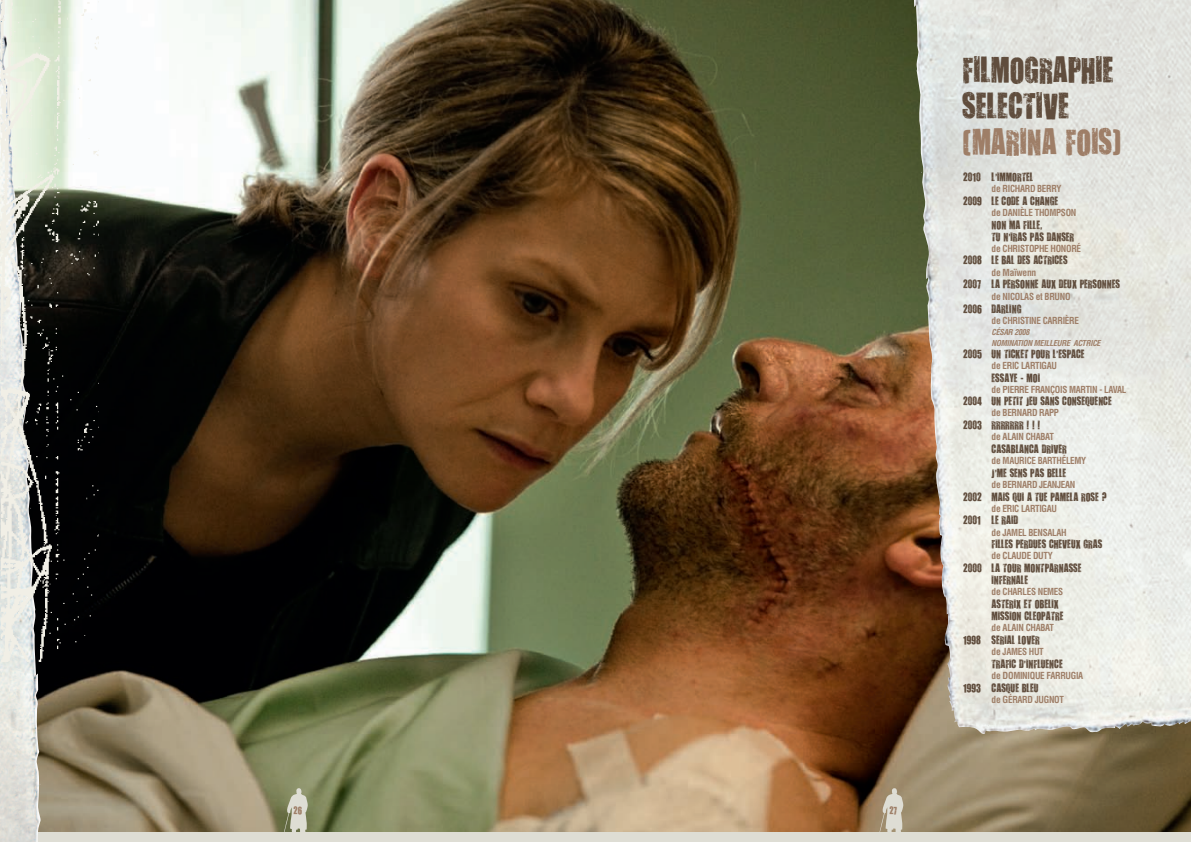
<style>
.page{position:relative;width:1191px;height:842px;background:#fff}
.page>*{position:absolute;margin:0;border:0;box-sizing:border-box;transform-origin:0 0}
.t1{font:30.1px "You Are Loved";color:#9e7e67}
.t2{font:30px/36px "You Are Loved";color:#604d3d}
.t3{font:10px/12px "You Are Loved";color:#604d3d}
.t4{font:700 condensed 9.5px "Helvetica";letter-spacing:-.03em;color:#9e7e67}
.t5{font:9px "You Are Loved";color:#9e7e67}
.t6{font:italic 700 condensed 8px/10.3px "Helvetica";letter-spacing:-.03em;color:#9e7e67}
</style>
<div class="page">
<img style="left:0;top:0;width:1191px;height:833px">
<img style="left:954px;top:0;width:237px;height:736px">
<svg style="left:863px;top:788px;width:60px;height:45px;background:#a89980"></svg>
<svg style="left:267px;top:788px;width:60px;height:45px;background:#959877"></svg>
<div style="left:0;top:833px;width:1191px;height:9px;background:#deddd4"></div>
<img style="left:2px;top:0;width:97px;height:661px">
<p class="t5" style="left:293px;top:804px;width:10px">26</p>
<p class="t5" style="left:889px;top:804px;width:9px">27</p>
<h2 class="t2" style="left:962px;top:51px;width:153px">FILMOGRAPHIE<br>SELECTIVE</h2>
<h1 class="t1" style="left:962px;top:122px;width:161px">(MARINA FOIS)</h1>
<p class="t3" style="left:963px;top:170px;width:72px">2010 L’IMMORTEL</p>
<p class="t4" style="left:991px;top:185px;width:71px">de RICHARD BERRY</p>
<p class="t3" style="left:963px;top:194px;width:97px">2009 LE CODE A CHANGE</p>
<p class="t4" style="left:991px;top:209px;width:86px">de DANIÈLE THOMPSON</p>
<p class="t3" style="left:991px;top:218px;width:84px">NON MA FILLE,<br>TU N’IRAS PAS DANSER</p>
<p class="t4" style="left:991px;top:245px;width:91px">de CHRISTOPHE HONORÉ</p>
<p class="t3" style="left:963px;top:254px;width:106px">2008 LE BAL DES ACTRICES</p>
<p class="t4" style="left:991px;top:268px;width:46px">de Maïwenn</p>
<p class="t3" style="left:963px;top:278px;width:158px">2007 LA PERSONNE AUX DEUX PERSONNES</p>
<p class="t4" style="left:991px;top:293px;width:81px">de NICOLAS et BRUNO</p>
<p class="t3" style="left:963px;top:302px;width:60px">2006 DARLING</p>
<p class="t4" style="left:991px;top:317px;width:89px">de CHRISTINE CARRIÈRE</p>
<p class="t6" style="left:991px;top:328px;width:112px">CÉSAR 2008<br>NOMINATION MEILLEURE ACTRICE</p>
<p class="t3" style="left:963px;top:347px;width:123px">2005 UN TICKET POUR L’ESPACE</p>
<p class="t4" style="left:991px;top:362px;width:67px">de ERIC LARTIGAU</p>
<p class="t3" style="left:991px;top:371px;width:50px">ESSAYE - MOI</p>
<p class="t4" style="left:991px;top:386px;width:136px">de PIERRE FRANÇOIS MARTIN - LAVAL</p>
<p class="t3" style="left:963px;top:395px;width:150px">2004 UN PETIT JEU SANS CONSEQUENCE</p>
<p class="t4" style="left:991px;top:409px;width:69px">de BERNARD RAPP</p>
<p class="t3" style="left:963px;top:418px;width:79px">2003 RRRRRRR ! ! !</p>
<p class="t4" style="left:991px;top:433px;width:64px">de ALAIN CHABAT</p>
<p class="t3" style="left:991px;top:442px;width:77px">CASABLANCA DRIVER</p>
<p class="t4" style="left:991px;top:457px;width:96px">de MAURICE BARTHÉLEMY</p>
<p class="t3" style="left:991px;top:466px;width:76px">J’ME SENS PAS BELLE</p>
<p class="t4" style="left:991px;top:481px;width:85px">de BERNARD JEANJEAN</p>
<p class="t3" style="left:963px;top:490px;width:145px">2002 MAIS QUI A TUE PAMELA ROSE ?</p>
<p class="t4" style="left:991px;top:504px;width:67px">de ERIC LARTIGAU</p>
<p class="t3" style="left:963px;top:514px;width:56px">2001 LE RAID</p>
<p class="t4" style="left:991px;top:528px;width:77px">de JAMEL BENSALAH</p>
<p class="t3" style="left:991px;top:538px;width:112px">FILLES PERDUES CHEVEUX GRAS</p>
<p class="t4" style="left:991px;top:552px;width:63px">de CLAUDE DUTY</p>
<p class="t3" style="left:991px;top:562px;width:91px;text-indent:-28px">2000 LA TOUR MONTPARNASSE<br>INFERNALE</p>
<p class="t4" style="left:991px;top:588px;width:73px">de CHARLES NEMES</p>
<p class="t3" style="left:991px;top:598px;width:73px">ASTERIX ET OBELIX<br>MISSION CLEOPATRE</p>
<p class="t4" style="left:991px;top:624px;width:64px">de ALAIN CHABAT</p>
<p class="t3" style="left:963px;top:633px;width:78px">1998 SERIAL LOVER</p>
<p class="t4" style="left:991px;top:648px;width:54px">de JAMES HUT</p>
<p class="t3" style="left:991px;top:657px;width:73px">TRAFIC D’INFLUENCE</p>
<p class="t4" style="left:991px;top:672px;width:93px">de DOMINIQUE FARRUGIA</p>
<p class="t3" style="left:963px;top:681px;width:77px">1993 CASQUE BLEU</p>
<p class="t4" style="left:991px;top:696px;width:74px">de GÉRARD JUGNOT</p>
</div>
